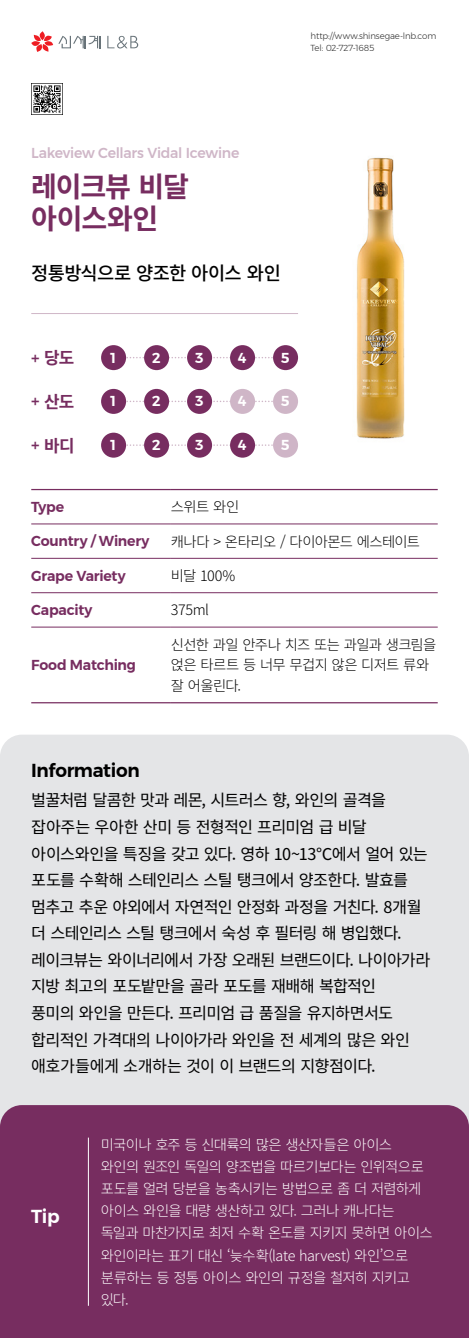
<style>
.page{position:relative;width:469px;height:1338px;background:#fff}
.page>*{position:absolute;margin:0;border:0;box-sizing:border-box;transform-origin:0 0}
.와인제목_45{font:700 28.12px/31.2px "Source Han Sans K";letter-spacing:-.04em;color:#772d60}
.와인소개_30{font:500 18.75px "Source Han Sans K";letter-spacing:-.04em;color:#000}
.t1{font:600 18.75px "Montserrat";letter-spacing:-.02em;color:#000}
.본문영문_30{font:600 18.75px "Montserrat";color:#fff}
.본문_26{font:700 16.88px "Source Han Sans K";color:#772d60}
.t2{font:16.25px/26.6px "Source Han Sans K";letter-spacing:-.045em;color:#000}
.표__팁_23{font:300 14.38px/22.2px "Source Han Sans K";letter-spacing:-.05em;color:#fff}
.표__팁_23-2{font:300 14.38px/20.6px "Source Han Sans K";letter-spacing:-.045em;color:#000}
.표_영문{font:600 14.38px "Montserrat";letter-spacing:-.015em;color:#772d60}
.와인영문_23{font:500 14.38px "Montserrat";letter-spacing:-.02em;color:#cfb6c7}
.표_영문-2{font:600 14.38px "Montserrat";color:#fff}
.신세계_주소전화_14{font:300 8.75px "Montserrat";letter-spacing:-.015em;color:#333}
.s1{font-family:"Montserrat";font-weight:500}
</style>
<div class="page">
<img style="left:271px;top:157px;width:134px;height:300px">
<svg style="left:31px;top:31px;width:69px;height:21px"></svg>
<svg style="left:107px;top:36px;width:31px;height:12px"></svg>
<img style="left:31px;top:83px;width:31px;height:31px">
<svg style="left:126px;top:357px;width:147px;height:1px"></svg>
<div style="left:101px;top:345px;width:25px;height:25px;background:#772d60;border-radius:50%"></div>
<div style="left:144px;top:345px;width:25px;height:25px;background:#772d60;border-radius:50%"></div>
<div style="left:187px;top:345px;width:25px;height:25px;background:#772d60;border-radius:50%"></div>
<div style="left:230px;top:345px;width:25px;height:25px;background:#772d60;border-radius:50%"></div>
<div style="left:273px;top:345px;width:25px;height:25px;background:#772d60;border-radius:50%"></div>
<svg style="left:126px;top:400px;width:147px;height:2px"></svg>
<div style="left:101px;top:389px;width:25px;height:25px;background:#772d60;border-radius:50%"></div>
<div style="left:144px;top:389px;width:25px;height:25px;background:#772d60;border-radius:50%"></div>
<div style="left:187px;top:389px;width:25px;height:25px;background:#772d60;border-radius:50%"></div>
<div style="left:230px;top:389px;width:25px;height:25px;background:#cfb6c7;border-radius:50%"></div>
<div style="left:273px;top:389px;width:25px;height:25px;background:#cfb6c7;border-radius:50%"></div>
<svg style="left:126px;top:444px;width:147px;height:2px"></svg>
<div style="left:101px;top:432px;width:25px;height:26px;background:#772d60;border-radius:50%"></div>
<div style="left:144px;top:432px;width:25px;height:26px;background:#772d60;border-radius:50%"></div>
<div style="left:187px;top:432px;width:25px;height:26px;background:#772d60;border-radius:50%"></div>
<div style="left:230px;top:432px;width:25px;height:26px;background:#772d60;border-radius:50%"></div>
<div style="left:273px;top:432px;width:25px;height:26px;background:#cfb5c7;border-radius:50%"></div>
<hr style="left:31px;top:313px;width:267px;height:1px;background:#cfb6c7">
<hr style="left:31px;top:524px;width:140px;height:1px;background:#772d60">
<hr style="left:171px;top:524px;width:267px;height:1px;background:#772d60">
<hr style="left:31px;top:558px;width:140px;height:1px;background:#772d60">
<hr style="left:171px;top:558px;width:267px;height:1px;background:#772d60">
<hr style="left:31px;top:592px;width:140px;height:1px;background:#772d60">
<hr style="left:171px;top:592px;width:267px;height:1px;background:#772d60">
<hr style="left:31px;top:627px;width:140px;height:1px;background:#772d60">
<hr style="left:171px;top:627px;width:267px;height:1px;background:#772d60">
<hr style="left:31px;top:489px;width:140px;height:1px;background:#772d60">
<hr style="left:171px;top:489px;width:267px;height:1px;background:#772d60">
<hr style="left:31px;top:702px;width:140px;height:1px;background:#772d60">
<hr style="left:171px;top:702px;width:267px;height:1px;background:#772d60">
<div style="left:0;top:734px;width:469px;height:371px;background:#e4e5e7;border-radius:22px"></div>
<div style="left:0;top:1105px;width:469px;height:233px;background:#772d60"></div>
<hr style="left:88px;top:1137px;width:1px;height:168px;background:#fff">
<p class="신세계_주소전화_14" style="left:310px;top:29px;width:127px">http://www.shinsegae-lnb.com</p>
<p class="신세계_주소전화_14" style="left:310px;top:41px;width:65px">Tel: 02-727-1685</p>
<p class="와인영문_23" style="left:31px;top:141px;width:210px">Lakeview Cellars Vidal Icewine</p>
<p class="와인제목_45" style="left:31px;top:172px;width:159px">레이크뷰 비달 아이스와인</p>
<p class="와인소개_30" style="left:31px;top:262px;width:251px">정통방식으로 양조한 아이스 와인</p>
<p class="본문_26" style="left:31px;top:348px;width:45px"><span class="s1">+</span> 당도</p>
<p class="표_영문-2" style="left:110px;top:346px;width:7px">1</p>
<p class="표_영문-2" style="left:152px;top:346px;width:10px">2</p>
<p class="표_영문-2" style="left:195px;top:346px;width:10px">3</p>
<p class="표_영문-2" style="left:238px;top:346px;width:10px">4</p>
<p class="표_영문-2" style="left:281px;top:346px;width:10px">5</p>
<p class="본문_26" style="left:31px;top:392px;width:45px"><span class="s1">+</span> 산도</p>
<p class="표_영문-2" style="left:110px;top:390px;width:7px">1</p>
<p class="표_영문-2" style="left:152px;top:390px;width:10px">2</p>
<p class="표_영문-2" style="left:195px;top:390px;width:10px">3</p>
<p class="표_영문-2" style="left:238px;top:390px;width:10px">4</p>
<p class="표_영문-2" style="left:281px;top:390px;width:10px">5</p>
<p class="본문_26" style="left:31px;top:436px;width:45px"><span class="s1">+</span> 바디</p>
<p class="표_영문-2" style="left:110px;top:434px;width:7px">1</p>
<p class="표_영문-2" style="left:152px;top:434px;width:10px">2</p>
<p class="표_영문-2" style="left:195px;top:434px;width:10px">3</p>
<p class="표_영문-2" style="left:238px;top:434px;width:10px">4</p>
<p class="표_영문-2" style="left:281px;top:434px;width:10px">5</p>
<p class="표_영문" style="left:31px;top:495px;width:34px">Type</p>
<p class="표__팁_23-2" style="left:171px;top:497px;width:70px">스위트 와인</p>
<p class="표_영문" style="left:31px;top:529px;width:120px">Country / Winery</p>
<p class="표__팁_23-2" style="left:171px;top:531px;width:251px">캐나다 &gt; 온타리오 / 다이아몬드 에스테이트</p>
<p class="표_영문" style="left:31px;top:564px;width:96px">Grape Variety</p>
<p class="표__팁_23-2" style="left:171px;top:566px;width:66px">비달 100%</p>
<p class="표_영문" style="left:31px;top:598px;width:63px">Capacity</p>
<p class="표__팁_23-2" style="left:171px;top:600px;width:40px">375ml</p>
<p class="표_영문" style="left:31px;top:653px;width:106px">Food Matching</p>
<p class="표__팁_23-2" style="left:171px;top:634px;width:267px">신선한 과일 안주나 치즈 또는 과일과 생크림을 얹은 타르트 등 너무 무겁지 않은 디저트 류와 잘 어울린다.</p>
<p class="t1" style="left:31px;top:756px;width:110px">Information</p>
<p class="t2" style="left:31px;top:787px;width:400px">벌꿀처럼 달콤한 맛과 레몬, 시트러스 향, 와인의 골격을 잡아주는 우아한 산미 등 전형적인 프리미엄 급 비달 아이스와인을 특징을 갖고 있다. 영하 10~13℃에서 얼어 있는 포도를 수확해 스테인리스 스틸 탱크에서 양조한다. 발효를 멈추고 추운 야외에서 자연적인 안정화 과정을 거친다. 8개월 더 스테인리스 스틸 탱크에서 숙성 후 필터링 해 병입했다. 레이크뷰는 와이너리에서 가장 오래된 브랜드이다. 나이아가라 지방 최고의 포도밭만을 골라 포도를 재배해 복합적인<br>풍미의 와인을 만든다. 프리미엄 급 품질을 유지하면서도 합리적인 가격대의 나이아가라 와인을 전 세계의 많은 와인 애호가들에게 소개하는 것이 이 브랜드의 지향점이다.</p>
<p class="본문영문_30" style="left:31px;top:1201px;width:30px">Tip</p>
<p class="표__팁_23" style="left:101px;top:1133px;width:333px">미국이나 호주 등 신대륙의 많은 생산자들은 아이스 와인의 원조인 독일의 양조법을 따르기보다는 인위적으로 포도를 얼려 당분을 농축시키는 방법으로 좀 더 저렴하게 아이스 와인을 대량 생산하고 있다. 그러나 캐나다는 독일과 마찬가지로 최저 수확 온도를 지키지 못하면 아이스 와인이라는 표기 대신 ‘늦수확(late harvest) 와인’으로 분류하는 등 정통 아이스 와인의 규정을 철저히 지키고 있다.</p>
</div>
